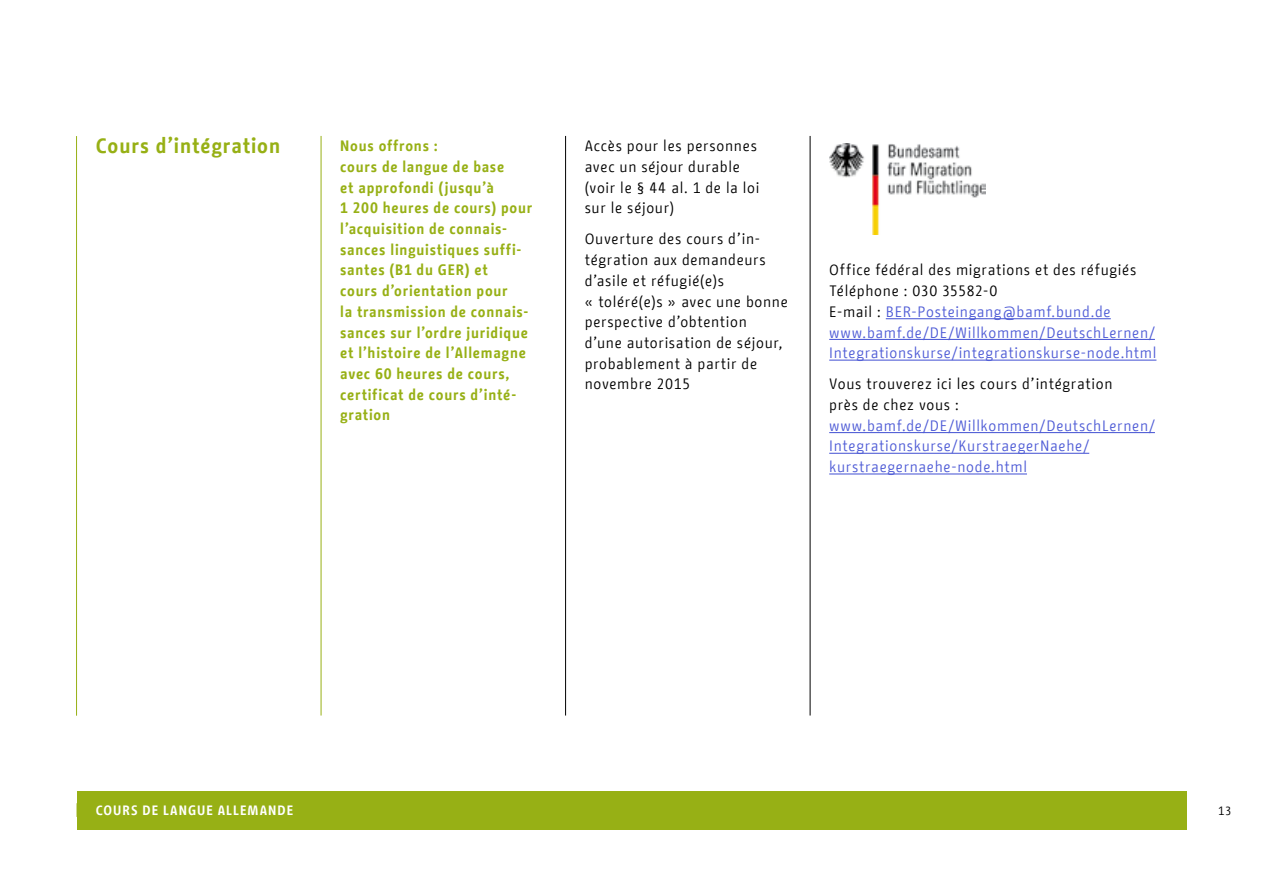
<style>
.page{position:relative;width:1263px;height:893px;background:#fff}
.page>*{position:absolute;margin:0;border:0;box-sizing:border-box;transform-origin:0 0}
.Headline_Angebot_-_B{font:700 21px "BMF Change";letter-spacing:.04em;color:#97b015}
.Copy_Angebot_-_Regul{font:15px/20.7px "BMF Change";letter-spacing:.045em;color:#000}
.Copy_Angebot_-_Bold{font:700 15px/20.7px "BMF Change";letter-spacing:.05em;color:#97b015}
.Copy_Angebot_-_Regul-2{font:15px/20.7px "BMF Change";letter-spacing:.045em;color:#4f5cd6}
.t1{font:700 13.5px "BMF Change";letter-spacing:.075em;color:#fff}
.t2{font:12px "BMF Change";color:#000}
.s1{color:#4f5cd6}
.s2{color:#000}
</style>
<div class="page">
<div style="left:77px;top:791px;width:1109px;height:38px;background:#97b015"></div>
<hr style="left:886px;top:318px;width:225px;height:1px;background:#4f5cd6">
<hr style="left:829px;top:339px;width:326px;height:1px;background:#4f5cd6">
<hr style="left:829px;top:360px;width:327px;height:1px;background:#4f5cd6">
<hr style="left:829px;top:432px;width:326px;height:1px;background:#4f5cd6">
<hr style="left:829px;top:453px;width:260px;height:1px;background:#4f5cd6">
<hr style="left:829px;top:473px;width:198px;height:1px;background:#4f5cd6">
<hr style="left:321px;top:136px;width:1px;height:579px;background:#97b015">
<hr style="left:565px;top:136px;width:1px;height:579px;background:#000">
<hr style="left:810px;top:136px;width:1px;height:579px;background:#000">
<img style="left:829px;top:144px;width:157px;height:90px">
<hr style="left:76px;top:136px;width:1px;height:580px;background:#97b015">
<h3 class="Headline_Angebot_-_B" style="left:96px;top:130px;width:186px">Cours d’intégration</h3>
<p class="Copy_Angebot_-_Bold" style="left:340px;top:136px;width:194px">Nous offrons :<br>cours de langue de base<br>et approfondi (jusqu’à<br>1 200 heures de cours) pour l’acquisition de connais&shy;sances linguistiques suffi&shy;santes (B1 du GER) et<br>cours d’orientation pour<br>la transmission de connais&shy;sances sur l’ordre juridique et l’histoire de l’Allemagne avec 60 heures de cours, certificat de cours d’inté&shy;gration</p>
<p class="Copy_Angebot_-_Regul" style="left:585px;top:136px;width:176px">Accès pour les personnes avec un séjour durable (voir le § 44 al. 1 de la loi sur le séjour)</p>
<p class="Copy_Angebot_-_Regul" style="left:585px;top:229px;width:205px">Ouverture des cours d’in&shy;tégration aux demandeurs d’asile et réfugié(e)s<br>« toléré(e)s » avec une bonne perspective d’obtention<br>d’une autorisation de séjour, probablement à partir de novembre 2015</p>
<p class="Copy_Angebot_-_Regul" style="left:829px;top:260px;width:309px">Office fédéral des migrations et des réfugiés<br>Téléphone : 030 35582-0<br>E-mail : <span class="s1">BER-Posteingang@bamf.bund.de</span></p>
<p class="Copy_Angebot_-_Regul-2" style="left:829px;top:322px;width:329px">www.bamf.de/DE/Willkommen/DeutschLernen/<br>Integrationskurse/integrationskurse-node.html</p>
<p class="Copy_Angebot_-_Regul-2" style="left:829px;top:374px;width:327px"><span class="s2">Vous trouverez ici les cours d’intégration<br>près de chez vous : </span>www.bamf.de/DE/Willkommen/DeutschLernen/ Integrationskurse/KurstraegerNaehe/ kurstraegernaehe-node.html</p>
<p class="t1" style="left:96px;top:801px;width:199px">COURS DE LANGUE ALLEMANDE</p>
<p class="t2" style="left:1218px;top:802px;width:15px">13</p>
</div>
